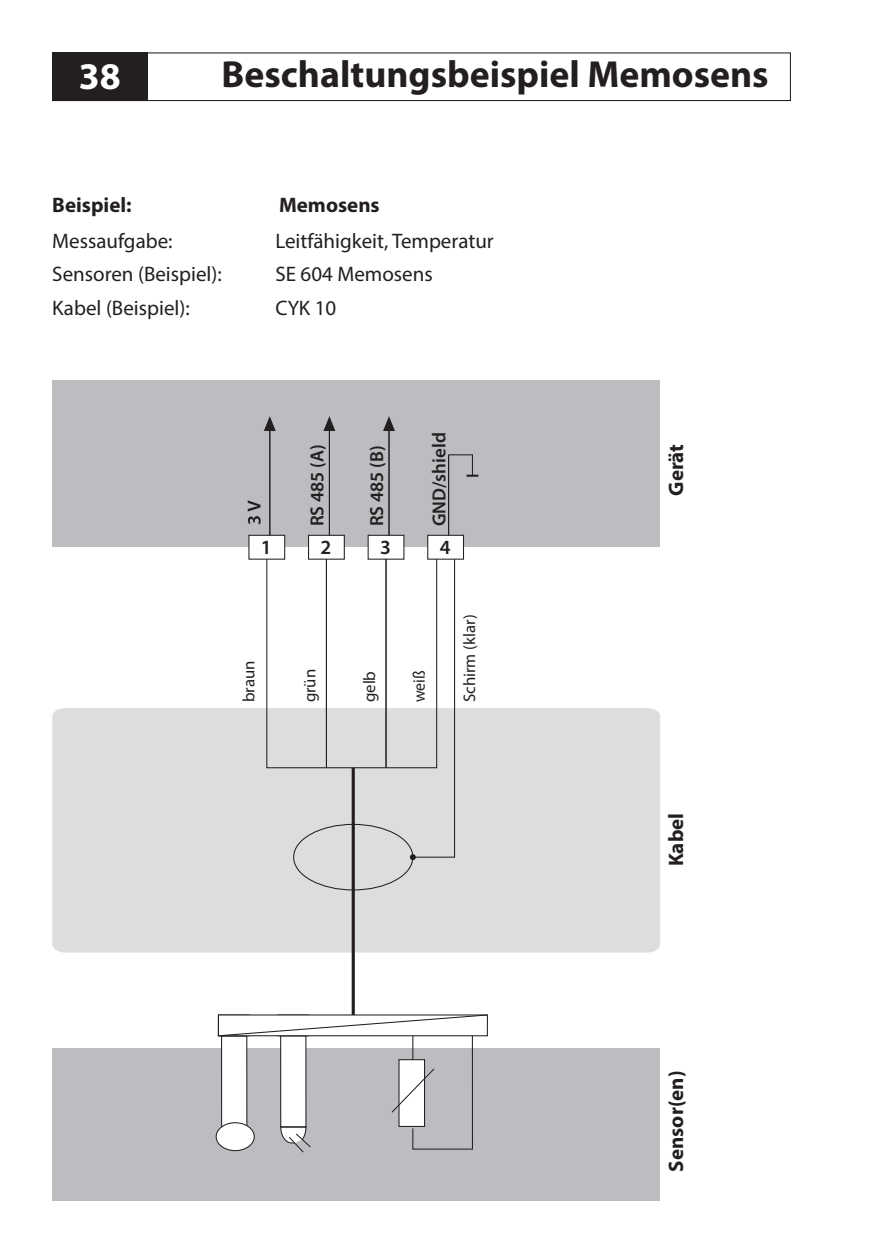
<style>
.page{position:relative;width:894px;height:1260px;background:#fff}
.page>*{position:absolute;margin:0;border:0;box-sizing:border-box;transform-origin:0 0}
.t1{font:700 37.8px "Myriad Pro";color:#231f20}
.t2{font:700 37.8px "Myriad Pro";color:#fff}
.t3{font:21px "Myriad Pro";color:#231f20}
.t4{font:700 21px "Myriad Pro";color:#231f20}
.t5{font:600 20.1px "Myriad Pro";color:#231f20}
.t6{font:600 18.9px "Myriad Pro";color:#231f20}
.t7{font:16.8px "Myriad Pro";color:#231f20}
.t8{font:16.8px "Myriad Pro";color:#231f20;scale:.95 1}
</style>
<div class="page">
<div style="left:52px;top:52px;width:739px;height:49px;border:1px solid #231f20"></div>
<div style="left:52px;top:52px;width:96px;height:49px;background:#231f20"></div>
<div style="left:52px;top:380px;width:608px;height:167px;background:#bcbdc0"></div>
<div style="left:249px;top:535px;width:36px;height:24px;background:#fff"></div>
<div style="left:248px;top:535px;width:37px;height:25px;border:1px solid #231f20"></div>
<div style="left:309px;top:535px;width:35px;height:24px;background:#fff"></div>
<div style="left:308px;top:535px;width:37px;height:25px;border:1px solid #231f20"></div>
<div style="left:368px;top:535px;width:36px;height:24px;background:#fff"></div>
<div style="left:368px;top:535px;width:36px;height:25px;border:1px solid #231f20"></div>
<div style="left:428px;top:535px;width:36px;height:24px;background:#fff"></div>
<div style="left:427px;top:535px;width:37px;height:25px;border:1px solid #231f20"></div>
<div style="left:52px;top:1048px;width:608px;height:152px;background:#bcbdc0"></div>
<div style="left:52px;top:708px;width:608px;height:245px;background:#dcdddf"></div>
<svg style="left:410px;top:558px;width:46px;height:302px"></svg>
<div style="left:266px;top:559px;width:171px;height:209px;border:1px solid #231f20"></div>
<hr style="left:326px;top:559px;width:1px;height:209px;background:#231f20">
<hr style="left:386px;top:559px;width:1px;height:209px;background:#231f20">
<hr style="left:352px;top:768px;width:3px;height:247px;background:#231f20">
<hr style="left:329px;top:428px;width:1px;height:107px;background:#231f20">
<hr style="left:388px;top:428px;width:2px;height:107px;background:#231f20">
<hr style="left:269px;top:428px;width:1px;height:107px;background:#231f20">
<svg style="left:264px;top:416px;width:12px;height:15px"></svg>
<svg style="left:323px;top:416px;width:12px;height:15px"></svg>
<svg style="left:383px;top:416px;width:12px;height:15px"></svg>
<hr style="left:448px;top:455px;width:1px;height:80px;background:#231f20">
<svg style="left:448px;top:454px;width:30px;height:23px"></svg>
<div style="left:216px;top:1122px;width:39px;height:29px;border:1px solid #231f20;border-radius:50%"></div>
<svg style="left:217px;top:1014px;width:271px;height:139px"></svg>
<svg style="left:248px;top:500px;width:13px;height:24px"></svg>
<h1 class="t2" style="left:79px;top:62px;width:43px">38</h1>
<h1 class="t1" style="left:221px;top:60px;width:549px">Beschaltungsbeispiel Memosens</h1>
<p class="t4" style="left:52px;top:196px;width:81px">Beispiel:</p>
<p class="t4" style="left:279px;top:196px;width:102px">Memosens</p>
<p class="t3" style="left:52px;top:233px;width:122px">Messaufgabe:</p>
<p class="t3" style="left:275px;top:233px;width:220px">Leitfähigkeit, Temperatur</p>
<p class="t3" style="left:52px;top:266px;width:171px">Sensoren (Beispiel):</p>
<p class="t3" style="left:275px;top:266px;width:159px">SE 604 Memosens</p>
<p class="t3" style="left:52px;top:300px;width:139px">Kabel (Beispiel):</p>
<p class="t3" style="left:276px;top:300px;width:62px">CYK 10</p>
<p class="t6" style="left:310px;top:526px;width:83px;rotate:-90deg">RS 485 (A)</p>
<p class="t6" style="left:369px;top:526px;width:83px;rotate:-90deg">RS 485 (B)</p>
<p class="t6" style="left:432px;top:526px;width:95px;rotate:-90deg">GND/shield</p>
<p class="t5" style="left:261px;top:540px;width:12px">1</p>
<p class="t5" style="left:320px;top:540px;width:12px">2</p>
<p class="t5" style="left:380px;top:540px;width:12px">3</p>
<p class="t5" style="left:440px;top:540px;width:12px">4</p>
<p class="t7" style="left:242px;top:702px;width:43px;rotate:-90deg">braun</p>
<p class="t7" style="left:303px;top:702px;width:35px;rotate:-90deg">grün</p>
<p class="t7" style="left:363px;top:702px;width:33px;rotate:-90deg">gelb</p>
<p class="t8" style="left:413px;top:702px;width:35px;rotate:-90deg">weiß</p>
<p class="t7" style="left:463px;top:702px;width:89px;rotate:-90deg">Schirm (klar)</p>
<p class="t4" style="left:668px;top:496px;width:53px;rotate:-90deg">Gerät</p>
<p class="t4" style="left:668px;top:866px;width:55px;rotate:-90deg">Kabel</p>
<p class="t4" style="left:668px;top:1172px;width:102px;rotate:-90deg">Sensor(en)</p>
</div>
